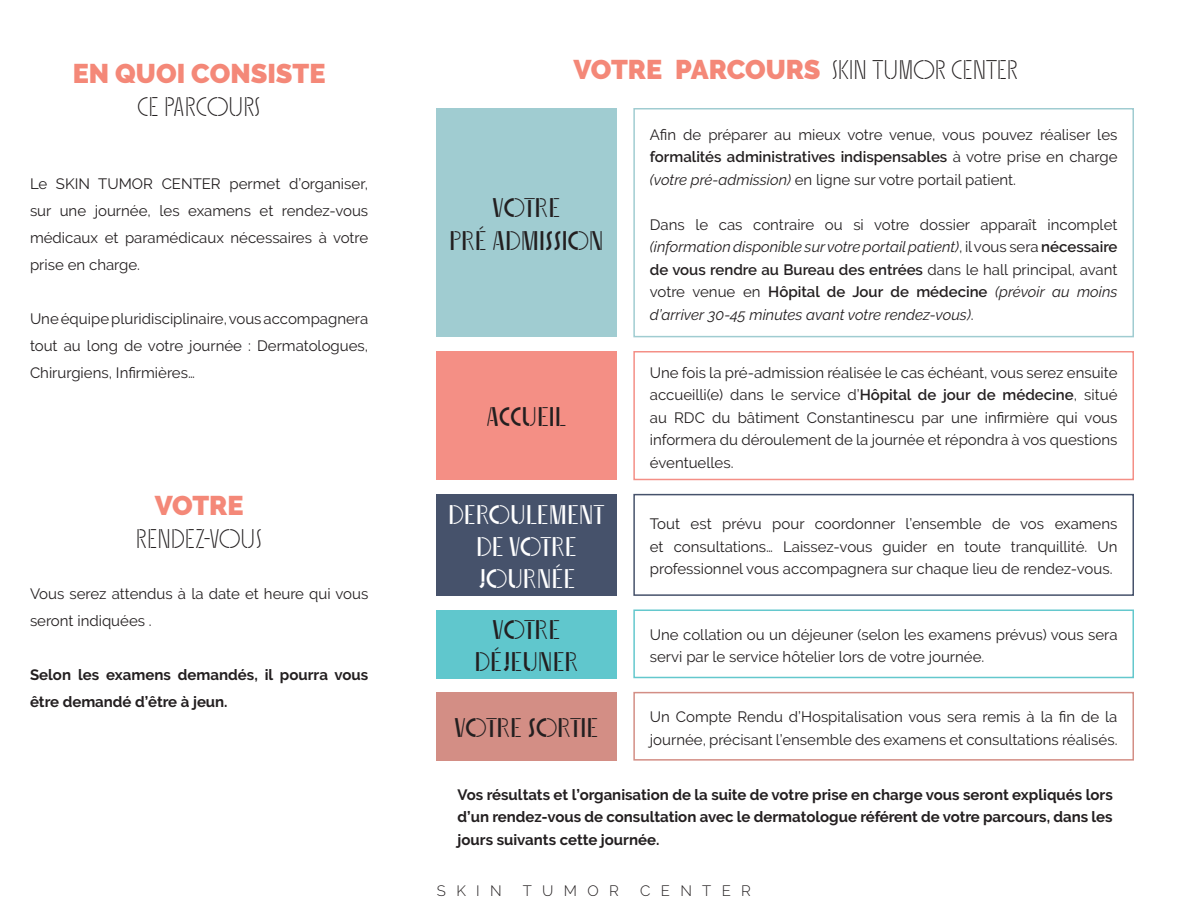
<style>
.page{position:relative;width:1188px;height:918px;background:#fff}
.page>*{position:absolute;margin:0;border:0;box-sizing:border-box;transform-origin:0 0}
.Points_de_puce{font:27px "Sisters One";color:#231f20}
.t1{font:27px/32.4px "Sisters Two";color:#231f20;text-align:center}
.t2{font:27px/32.4px "Sisters Two";color:#fff}
.Points_de_puce-2{font:900 27px "Raleway";color:#f48878}
.Points_de_puce-3{font:15px/22.5px "Raleway";color:#231f20;text-align:justify}
.Points_de_puce-4{font:italic 15px/22.5px "Raleway";color:#231f20;text-align:justify}
.t3{font:700 15px/22.5px "Raleway";color:#231f20}
.Points_de_puce-5{font:300 15px "Raleway";letter-spacing:.69em;color:#231f20}
.s1{font-family:"Raleway";font-weight:900;color:#f48878}
.s2{font-weight:600}
.s3{font-style:italic}
.s4{font-style:normal}
.s5{font-weight:600;font-style:normal}
</style>
<div class="page">
<div style="left:633px;top:108px;width:501px;height:229px;border:2px solid #a0ccd1"></div>
<div style="left:436px;top:109px;width:180px;height:228px;background:#a0ccd1"></div>
<div style="left:633px;top:351px;width:501px;height:129px;border:2px solid #f48f86"></div>
<div style="left:436px;top:352px;width:180px;height:128px;background:#f48f85"></div>
<div style="left:633px;top:494px;width:501px;height:102px;border:2px solid #46526b"></div>
<div style="left:436px;top:495px;width:180px;height:101px;background:#46526b"></div>
<div style="left:633px;top:610px;width:501px;height:68px;border:2px solid #64c8cd"></div>
<div style="left:436px;top:610px;width:180px;height:68px;background:#60c7cd"></div>
<div style="left:633px;top:692px;width:501px;height:69px;border:2px solid #d38e85"></div>
<div style="left:436px;top:692px;width:180px;height:69px;background:#d38e85"></div>
<p class="Points_de_puce-2" style="left:73px;top:58px;width:254px">EN QUOI CONSISTE</p>
<p class="Points_de_puce" style="left:137px;top:87px;width:125px">CE PARCOURS</p>
<p class="Points_de_puce-3" style="left:30px;top:170px;width:340px;line-height:27px">Le SKIN TUMOR CENTER permet d’organiser, sur une journée, les examens et rendez-vous médicaux et paramédicaux nécessaires à votre prise en charge.</p>
<p class="Points_de_puce-3" style="left:30px;top:305px;width:340px;line-height:27px">Une équipe pluridisciplinaire, vous accompagnera tout au long de votre journée : Dermatologues, Chirurgiens, Infirmières…</p>
<p class="Points_de_puce-2" style="left:155px;top:489px;width:90px">VOTRE</p>
<p class="Points_de_puce" style="left:136px;top:519px;width:128px">RENDEZ-VOUS</p>
<p class="Points_de_puce-3" style="left:30px;top:580px;width:340px;line-height:27px">Vous serez attendus à la date et heure qui vous seront indiquées .</p>
<p class="t3" style="left:30px;top:661px;width:340px;line-height:27px">Selon les examens demandés, il pourra vous être demandé d’être à jeun.</p>
<p class="Points_de_puce" style="left:573px;top:50px;width:446px"><span class="s1">VOTRE PARCOURS</span> SKIN TUMOR CENTER</p>
<p class="t1" style="left:493px;top:189px;width:69px">VOTRE</p>
<p class="t1" style="left:449px;top:222px;width:156px">PRÉ ADMISSION</p>
<p class="t1" style="left:486px;top:398px;width:82px">ACCUEIL</p>
<p class="t2" style="left:448px;top:496px;width:158px">DEROULEMENT</p>
<p class="t2" style="left:476px;top:528px;width:102px">DE VOTRE<br>JOURNÉE</p>
<p class="t1" style="left:475px;top:611px;width:105px">VOTRE<br>DÉJEUNER</p>
<p class="t1" style="left:455px;top:709px;width:145px">VOTRE SORTIE</p>
<p class="Points_de_puce-3" style="left:650px;top:123px;width:469px">Afin de préparer au mieux votre venue, vous pouvez réaliser les <span class="s2">formalités administratives indispensables</span> à votre prise en charge <span class="s3">(votre pré-admission)</span> en ligne sur votre portail patient.</p>
<p class="Points_de_puce-4" style="left:650px;top:213px;width:469px"><span class="s4">Dans le cas contraire ou si votre dossier apparaît incomplet </span>(information disponible sur votre portail patient)<span class="s4">, il vous sera</span> <span class="s5">nécessaire de vous rendre au Bureau des entrées</span> <span class="s4">dans le hall principal, avant votre venue en</span> <span class="s5">Hôpital de Jour de médecine</span> (prévoir au moins d’arriver 30-45 minutes avant votre rendez-vous)<span class="s4">.</span></p>
<p class="Points_de_puce-3" style="left:650px;top:361px;width:469px">Une fois la pré-admission réalisée le cas échéant, vous serez ensuite accueilli(e) dans le service d’<span class="s2">Hôpital de jour de médecine</span>, situé au RDC du bâtiment Constantinescu par une infirmière qui vous informera du déroulement de la journée et répondra à vos questions éventuelles.</p>
<p class="Points_de_puce-3" style="left:650px;top:513px;width:469px">Tout est prévu pour coordonner l’ensemble de vos examens et consultations… Laissez-vous guider en toute tranquillité. Un professionnel vous accompagnera sur chaque lieu de rendez-vous.</p>
<p class="Points_de_puce-3" style="left:650px;top:623px;width:469px">Une collation ou un déjeuner (selon les examens prévus) vous sera servi par le service hôtelier lors de votre journée.</p>
<p class="Points_de_puce-3" style="left:650px;top:705px;width:469px">Un Compte Rendu d’Hospitalisation vous sera remis à la fin de la journée, précisant l’ensemble des examens et consultations réalisés.</p>
<p class="t3" style="left:458px;top:783px;width:657px;text-align:justify">Vos résultats et l’organisation de la suite de votre prise en charge vous seront expliqués lors d’un rendez-vous de consultation avec le dermatologue référent de votre parcours, dans les jours suivants cette journée.</p>
<p class="Points_de_puce-5" style="left:437px;top:882px;width:66px">SKIN</p>
<p class="Points_de_puce-5" style="left:523px;top:882px;width:98px">TUMOR</p>
<p class="Points_de_puce-5" style="left:640px;top:882px;width:112px">CENTER</p>
</div>
